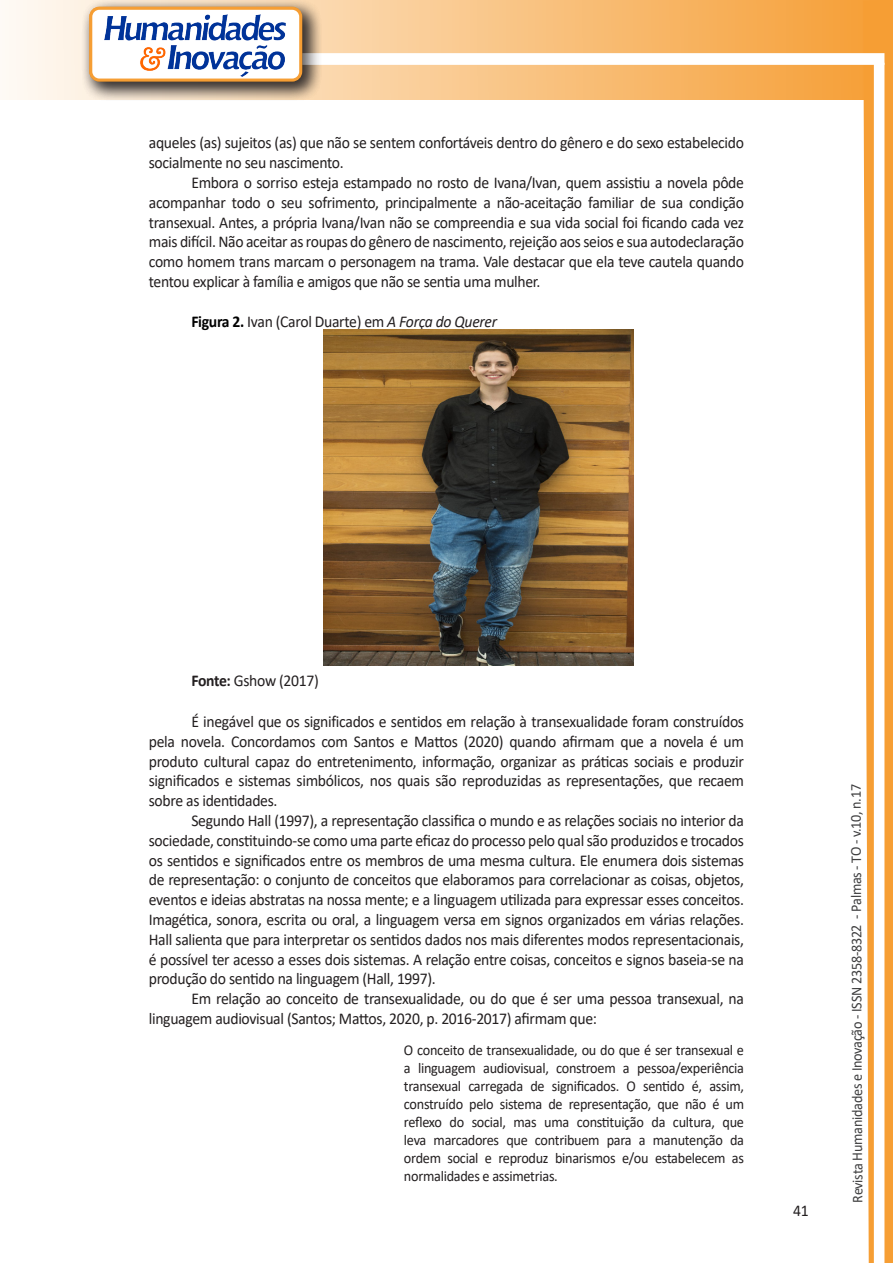
<style>
.page{position:relative;width:893px;height:1263px;background:#fff}
.page>*{position:absolute;margin:0;border:0;box-sizing:border-box;transform-origin:0 0}
.texto{font:16.5px/19.8px "Calibri";letter-spacing:-.02em;color:#231f20;text-align:justify;scale:.95 1}
.citacao{font:15px/18px "Calibri";letter-spacing:-.02em;color:#231f20;text-align:justify;scale:.95 1}
.t1{font:15px "Calibri";letter-spacing:-.025em;color:#3e3e3f;scale:.95 1}
.s1{font-weight:700;color:#000}
.s2{font-style:italic}
.s3{font-weight:700}
</style>
<div class="page">
<svg style="left:5px;top:0;width:858px;height:100px;background:#f9c484"></svg>
<div style="left:302px;top:53px;width:582px;height:12px;background:#fff;border:2px solid #fff"></div>
<svg style="left:863px;top:0;width:30px;height:1263px"></svg>
<div style="left:81px;top:0;width:241px;height:102px;background:#231f20;opacity:.75"></div>
<div style="left:91px;top:8px;width:210px;height:72px;background:#fff;border-radius:9px"></div>
<img style="left:104px;top:14px;width:181px;height:62px">
<div style="left:89px;top:7px;width:213px;height:75px;border:3px solid #f69e34;border-radius:9px"></div>
<img style="left:324px;top:330px;width:309px;height:336px">
<p class="texto" style="left:149px;top:133px;width:628px">aqueles (as) sujeitos (as) que não se sentem confortáveis dentro do gênero e do sexo estabelecido socialmente no seu nascimento.</p>
<p class="texto" style="left:149px;top:172px;width:628px;text-indent:43px">Embora o sorriso esteja estampado no rosto de Ivana/Ivan, quem assistiu a novela pôde acompanhar todo o seu sofrimento, principalmente a não-aceitação familiar de sua condição transexual. Antes, a própria Ivana/Ivan não se compreendia e sua vida social foi ficando cada vez mais difícil. Não aceitar as roupas do gênero de nascimento, rejeição aos seios e sua autodeclaração como homem trans marcam o personagem na trama. Vale destacar que ela teve cautela quando tentou explicar à família e amigos que não se sentia uma mulher.</p>
<p class="texto" style="left:191px;top:311px;width:323px"><span class="s1">Figura 2.</span> Ivan (Carol Duarte) em <span class="s2">A Força do Querer</span></p>
<p class="texto" style="left:191px;top:670px;width:136px"><span class="s3">Fonte:</span> Gshow (2017)</p>
<p class="texto" style="left:149px;top:711px;width:628px;text-indent:43px">É inegável que os significados e sentidos em relação à transexualidade foram construídos pela novela. Concordamos com Santos e Mattos (2020) quando afirmam que a novela é um produto cultural capaz do entretenimento, informação, organizar as práticas sociais e produzir significados e sistemas simbólicos, nos quais são reproduzidas as representações, que recaem sobre as identidades.</p>
<p class="texto" style="left:149px;top:810px;width:628px;text-indent:43px">Segundo Hall (1997), a representação classifica o mundo e as relações sociais no interior da sociedade, constituindo-se como uma parte eficaz do processo pelo qual são produzidos e trocados os sentidos e significados entre os membros de uma mesma cultura. Ele enumera dois sistemas de representação: o conjunto de conceitos que elaboramos para correlacionar as coisas, objetos, eventos e ideias abstratas na nossa mente; e a linguagem utilizada para expressar esses conceitos.<br>Imagética, sonora, escrita ou oral, a linguagem versa em signos organizados em várias relações.<br>Hall salienta que para interpretar os sentidos dados nos mais diferentes modos representacionais, é possível ter acesso a esses dois sistemas. A relação entre coisas, conceitos e signos baseia-se na produção do sentido na linguagem (Hall, 1997).</p>
<p class="texto" style="left:149px;top:988px;width:628px;text-indent:43px">Em relação ao conceito de transexualidade, ou do que é ser uma pessoa transexual, na linguagem audiovisual (Santos; Mattos, 2020, p. 2016-2017) afirmam que:</p>
<p class="citacao" style="left:404px;top:1040px;width:360px">O conceito de transexualidade, ou do que é ser transexual e a linguagem audiovisual, constroem a pessoa/experiência transexual carregada de significados. O sentido é, assim, construído pelo sistema de representação, que não é um reflexo do social, mas uma constituição da cultura, que leva marcadores que contribuem para a manutenção da ordem social e reproduz binarismos e/ou estabelecem as normalidades e assimetrias.</p>
<p class="texto" style="left:793px;top:1200px;width:18px">41</p>
<p class="t1" style="left:846px;top:1203px;width:442px;rotate:-90deg">Revista Humanidades e Inovação - ISSN 2358-8322 - Palmas - TO - v.10, n.17</p>
</div>
